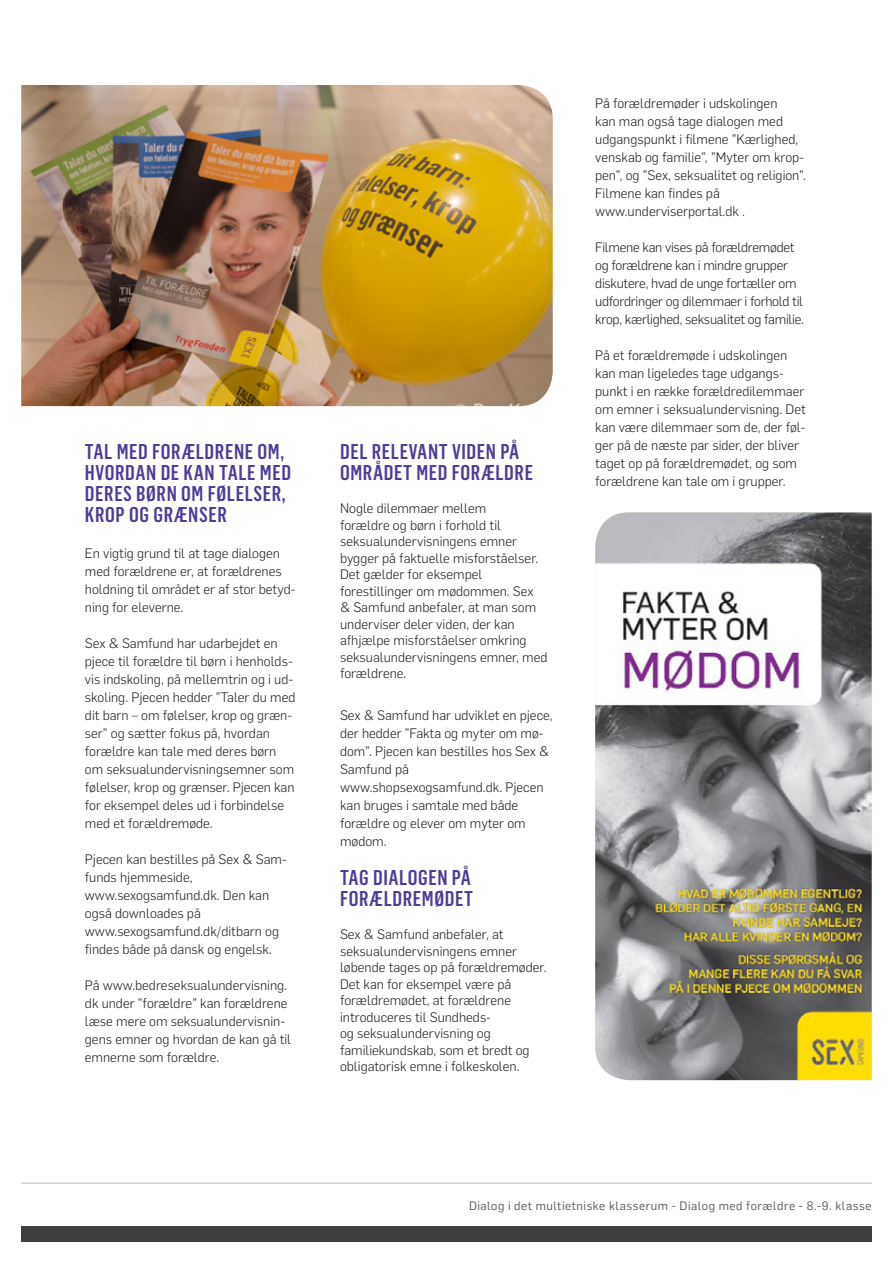
<style>
.page{position:relative;width:893px;height:1263px;background:#fff}
.page>*{position:absolute;margin:0;border:0;box-sizing:border-box;transform-origin:0 0}
.Overskrift_3{font:500 21px/21px "Flama Condensed";letter-spacing:.03em;color:#4d3b98}
.Brødtekst{font:300 13.5px/18px "Flama";color:#231f20}
.Overskrift_3-2{font:300 13.5px/16.5px "Flama";color:#231f20}
.Brødtekst-2{font:300 13.5px/18px "Flama";letter-spacing:-.02em;color:#231f20}
.t1{font:12px "Flama";letter-spacing:.045em;color:#57585a}
.s1{color:#fff}
</style>
<div class="page">
<img style="left:21px;top:85px;width:532px;height:321px">
<img style="left:595px;top:512px;width:277px;height:568px">
<div style="left:21px;top:1226px;width:851px;height:16px;background:#3e3e3f"></div>
<hr style="left:21px;top:1183px;width:851px;height:1px;background:#bcbdc0">
<p class="Overskrift_3" style="left:85px;top:440px;width:208px">TAL MED FORÆLDRENE OM,<br>HVORDAN DE KAN TALE MED<br>DERES BØRN OM FØLELSER,<br>KROP OG GRÆNSER<span class="s1">R</span></p>
<p class="Brødtekst" style="left:85px;top:543px;width:212px">En vigtig grund til at tage dialogen med forældrene er, at forældrenes holdning til området er af stor betyd&shy;ning for eleverne.</p>
<p class="Brødtekst" style="left:85px;top:633px;width:212px">Sex &amp; Samfund har udarbejdet en pjece til forældre til børn i henholds&shy;vis indskoling, på mellemtrin og i ud&shy;skoling. Pjecen hedder ”Taler du med dit barn – om følelser, krop og græn&shy;ser” og sætter fokus på, hvordan forældre kan tale med deres børn om seksualundervisningsemner som følelser, krop og grænser. Pjecen kan for eksempel deles ud i forbindelse med et forældremøde.</p>
<p class="Brødtekst" style="left:85px;top:849px;width:203px">Pjecen kan bestilles på Sex &amp; Sam&shy;funds hjemmeside, www.sexogsamfund.dk. Den kan også downloades på www.sexogsamfund.dk/ditbarn og findes både på dansk og engelsk.</p>
<p class="Brødtekst" style="left:85px;top:975px;width:208px">På www.bedreseksualundervisning. dk under ”forældre” kan forældrene læse mere om seksualundervisnin&shy;gens emner og hvordan de kan gå til emnerne som forældre.</p>
<p class="Overskrift_3" style="left:340px;top:440px;width:194px">DEL RELEVANT VIDEN PÅ<br>OMRÅDET MED FORÆLDRE</p>
<p class="Overskrift_3-2" style="left:340px;top:499px;width:209px">Nogle dilemmaer mellem<br>forældre og børn i forhold til seksualundervisningens emner bygger på faktuelle misforståelser.<br>Det gælder for eksempel forestillinger om mødommen. Sex<br>&amp; Samfund anbefaler, at man som underviser deler viden, der kan afhjælpe misforståelser omkring seksualundervisningens emner, med forældrene.</p>
<p class="Brødtekst" style="left:340px;top:705px;width:214px">Sex &amp; Samfund har udviklet en pjece, der hedder ”Fakta og myter om mø&shy;dom”. Pjecen kan bestilles hos Sex &amp;<br>Samfund på www.shopsexogsamfund.dk. Pjecen kan bruges i samtale med både forældre og elever om myter om mødom.</p>
<p class="Overskrift_3" style="left:340px;top:866px;width:134px">TAG DIALOGEN PÅ<br>FORÆLDREMØDET</p>
<p class="Overskrift_3-2" style="left:340px;top:925px;width:208px">Sex &amp; Samfund anbefaler, at seksualundervisningens emner løbende tages op på forældremøder.<br>Det kan for eksempel være på forældremødet, at forældrene introduceres til Sundheds-<br>og seksualundervisning og familiekundskab, som et bredt og obligatorisk emne i folkeskolen.</p>
<p class="Brødtekst" style="left:595px;top:93px;width:212px">På forældremøder i udskolingen<br>kan man også tage dialogen med udgangspunkt i filmene ”Kærlighed, venskab og familie”, ”Myter om krop&shy;pen”, og ”Sex, seksualitet og religion”.<br>Filmene kan findes på www.underviserportal.dk .</p>
<p class="Brødtekst-2" style="left:595px;top:237px;width:210px">Filmene kan vises på forældremødet og forældrene kan i mindre grupper diskutere, hvad de unge fortæller om udfordringer og dilemmaer i forhold til krop, kærlighed, seksualitet og familie.</p>
<p class="Brødtekst" style="left:595px;top:345px;width:212px">På et forældremøde i udskolingen kan man ligeledes tage udgangs&shy;punkt i en række forældredilemmaer om emner i seksualundervisning. Det kan være dilemmaer som de, der føl&shy;ger på de næste par sider, der bliver taget op på forældremødet, og som forældrene kan tale om i grupper.</p>
<p class="t1" style="left:469px;top:1198px;width:404px">Dialog i det multietniske klasserum - Dialog med forældre - 8.-9. klasse</p>
</div>
